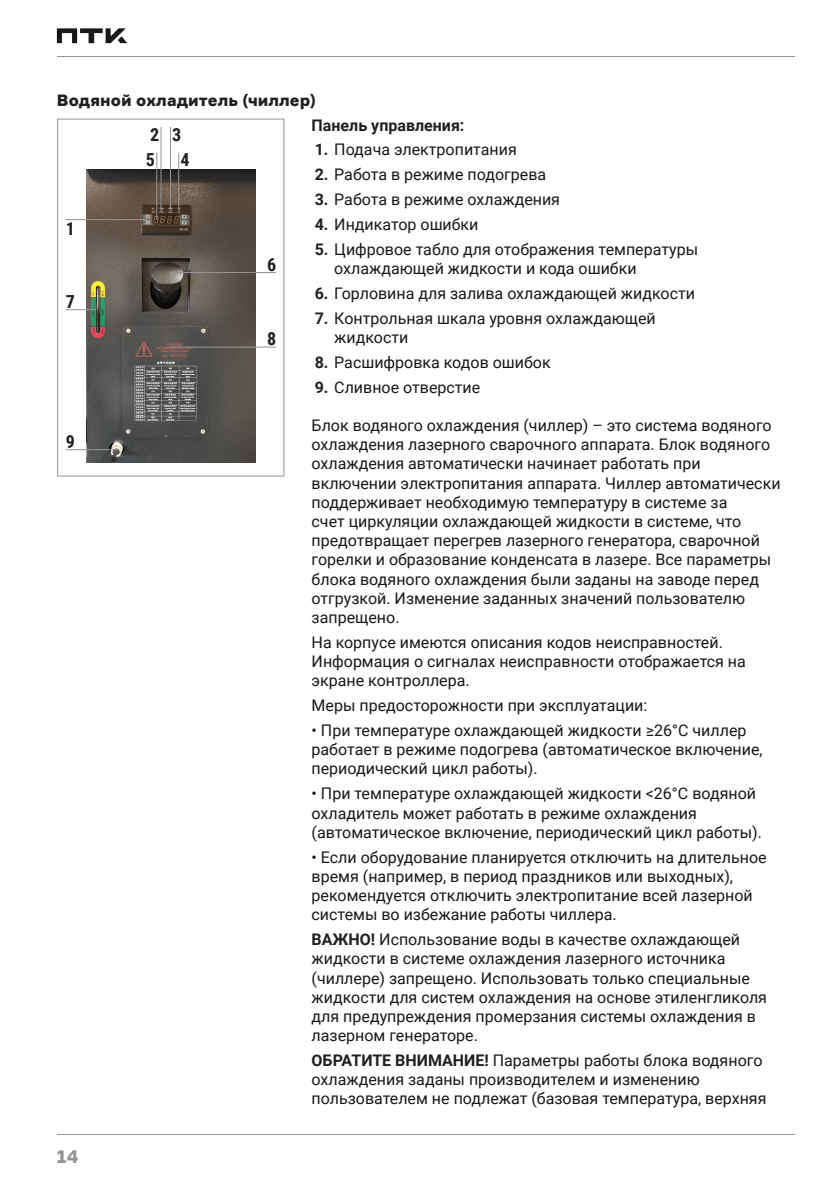
<style>
.page{position:relative;width:840px;height:1191px;background:#fff}
.page>*{position:absolute;margin:0;border:0;box-sizing:border-box;transform-origin:0 0}
.t1{font:700 18px "Roboto Condensed";color:#231f20}
.t2{font:900 18px "Formular";color:#939598}
.t3{font:16px/19.2px "Roboto";color:#1a1717}
.Подзаголовок_ЛЕВЫЙ{font:900 16px "Formular";color:#231f20}
.t4{font:700 16px "Roboto";color:#231f20}
.s1{font-weight:700;color:#231f20}
</style>
<div class="page">
<hr style="left:57px;top:56px;width:737px;height:1px;background:#939598">
<hr style="left:57px;top:1134px;width:737px;height:1px;background:#939598">
<svg style="left:57px;top:28px;width:70px;height:15px"></svg>
<img style="left:86px;top:170px;width:169px;height:292px">
<div style="left:57px;top:119px;width:227px;height:357px;border:1px solid #939598"></div>
<hr style="left:66px;top:219px;width:81px;height:1px;background:#939598">
<hr style="left:170px;top:272px;width:106px;height:1px;background:#939598">
<hr style="left:170px;top:347px;width:106px;height:1px;background:#939598">
<hr style="left:66px;top:309px;width:30px;height:1px;background:#939598">
<hr style="left:66px;top:449px;width:51px;height:1px;background:#939598">
<hr style="left:161px;top:127px;width:1px;height:84px;background:#939598">
<hr style="left:170px;top:127px;width:1px;height:84px;background:#939598">
<hr style="left:178px;top:153px;width:1px;height:57px;background:#939598">
<hr style="left:156px;top:153px;width:1px;height:66px;background:#939598">
<p class="Подзаголовок_ЛЕВЫЙ" style="left:57px;top:90px;width:260px">Водяной охладитель (чиллер)</p>
<p class="t1" style="left:66px;top:216px;width:11px">1</p>
<p class="t1" style="left:66px;top:289px;width:11px">7</p>
<p class="t1" style="left:66px;top:429px;width:11px">9</p>
<p class="t1" style="left:150px;top:121px;width:11px">2</p>
<p class="t1" style="left:172px;top:121px;width:11px">3</p>
<p class="t1" style="left:146px;top:147px;width:11px">5</p>
<p class="t1" style="left:180px;top:147px;width:11px">4</p>
<p class="t2" style="left:57px;top:1145px;width:23px">14</p>
<p class="t1" style="left:267px;top:252px;width:11px">6</p>
<p class="t1" style="left:267px;top:326px;width:11px">8</p>
<p class="t4" style="left:311px;top:114px;width:154px">Панель управления:</p>
<p class="t3" style="left:314px;top:140px;width:203px"><span class="s1">1.</span> Подача электропитания</p>
<p class="t3" style="left:314px;top:164px;width:233px"><span class="s1">2.</span> Работа в режиме подогрева</p>
<p class="t3" style="left:314px;top:189px;width:247px"><span class="s1">3.</span> Работа в режиме охлаждения</p>
<p class="t3" style="left:314px;top:214px;width:165px"><span class="s1">4.</span> Индикатор ошибки</p>
<p class="t3" style="left:334px;top:239px;width:365px;text-indent:-19px"><span class="s1">5.</span> Цифровое табло для отображения температуры охлаждающей жидкости и кода ошибки</p>
<p class="t3" style="left:314px;top:283px;width:381px"><span class="s1">6.</span> Горловина для залива охлаждающей жидкости</p>
<p class="t3" style="left:334px;top:308px;width:323px;text-indent:-19px"><span class="s1">7.</span> Контрольная шкала уровня охлаждающей жидкости</p>
<p class="t3" style="left:314px;top:352px;width:237px"><span class="s1">8.</span> Расшифровка кодов ошибок</p>
<p class="t3" style="left:314px;top:377px;width:167px"><span class="s1">9.</span> Сливное отверстие</p>
<p class="t3" style="left:311px;top:415px;width:470px">Блок водяного охлаждения (чиллер) – это система водяного охлаждения лазерного сварочного аппарата. Блок водяного охлаждения автоматически начинает работать при включении электропитания аппарата. Чиллер автоматически поддерживает необходимую температуру в системе за<br>счет циркуляции охлаждающей жидкости в системе, что предотвращает перегрев лазерного генератора, сварочной горелки и образование конденсата в лазере. Все параметры блока водяного охлаждения были заданы на заводе перед отгрузкой. Изменение заданных значений пользователю запрещено.</p>
<p class="t3" style="left:311px;top:632px;width:435px">На корпусе имеются описания кодов неисправностей.<br>Информация о сигналах неисправности отображается на экране контроллера.</p>
<p class="t3" style="left:311px;top:695px;width:337px">Меры предосторожности при эксплуатации:</p>
<p class="t3" style="left:311px;top:720px;width:452px">• При температуре охлаждающей жидкости ≥26°C чиллер работает в режиме подогрева (автоматическое включение, периодический цикл работы).</p>
<p class="t3" style="left:311px;top:783px;width:451px">• При температуре охлаждающей жидкости &lt;26°C водяной охладитель может работать в режиме охлаждения (автоматическое включение, периодический цикл работы).</p>
<p class="t3" style="left:311px;top:846px;width:456px">• Если оборудование планируется отключить на длительное время (например, в период праздников или выходных), рекомендуется отключить электропитание всей лазерной системы во избежание работы чиллера.</p>
<p class="t3" style="left:311px;top:929px;width:456px"><span class="s1">ВАЖНО!</span> Использование воды в качестве охлаждающей жидкости в системе охлаждения лазерного источника (чиллере) запрещено. Использовать только специальные жидкости для систем охлаждения на основе этиленгликоля для предупреждения промерзания системы охлаждения в лазерном генераторе.</p>
<p class="t3" style="left:311px;top:1050px;width:456px"><span class="s1">ОБРАТИТЕ ВНИМАНИЕ!</span> Параметры работы блока водяного охлаждения заданы производителем и изменению пользователем не подлежат (базовая температура, верхняя</p>
</div>
